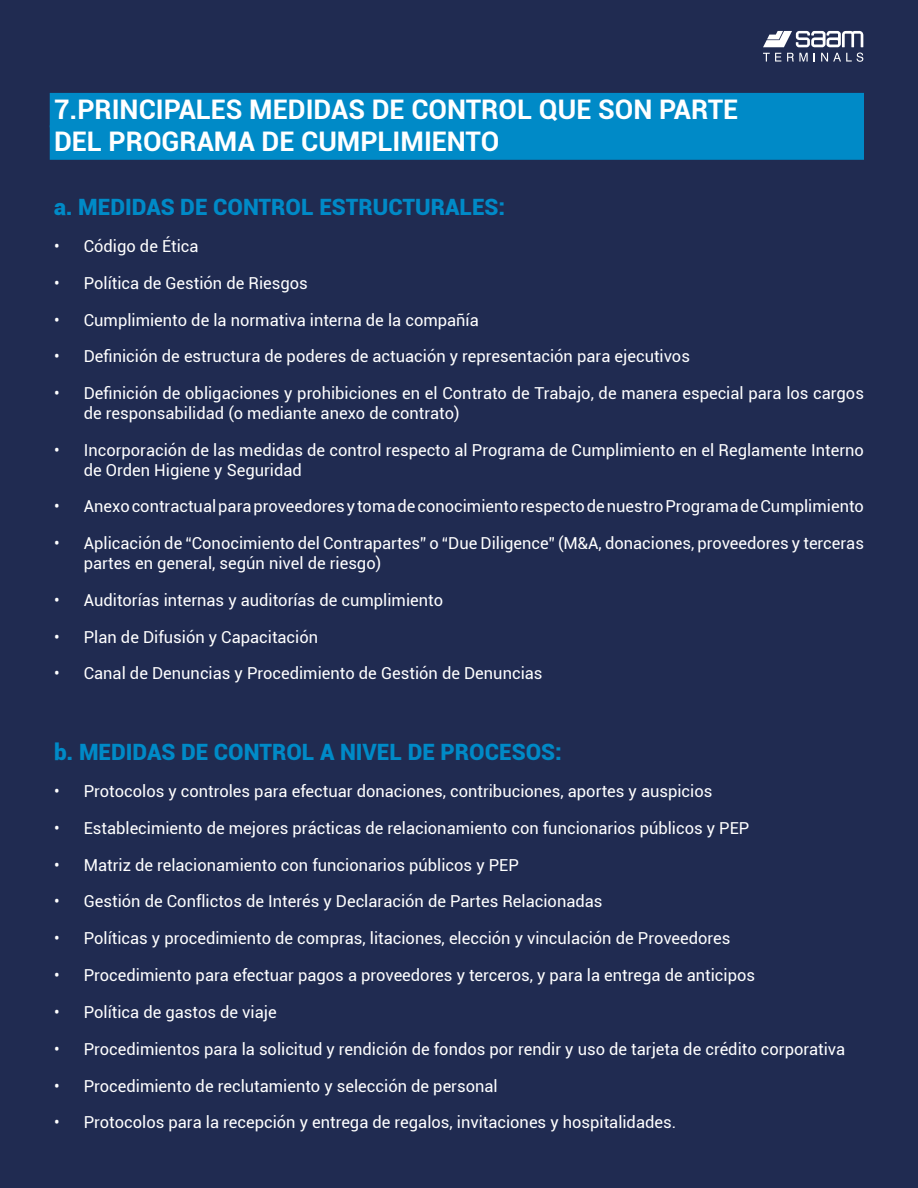
<style>
.page{position:relative;width:918px;height:1188px;background:#fff}
.page>*{position:absolute;margin:0;border:0;box-sizing:border-box;transform-origin:0 0}
.t1{font:700 27px/32.4px "Roboto";color:#fff}
.t2{font:900 22.5px "Roboto";color:#008ac7}
.t3{font:16.5px/19.8px "Roboto";color:#fff}
</style>
<div class="page">
<div style="left:0;top:1px;width:918px;height:1187px;background:#202b51"></div>
<svg style="left:763px;top:31px;width:100px;height:16px"></svg>
<svg style="left:763px;top:53px;width:18px;height:9px"></svg>
<svg style="left:787px;top:53px;width:21px;height:9px"></svg>
<svg style="left:821px;top:53px;width:42px;height:9px"></svg>
<div style="left:50px;top:93px;width:814px;height:34px;background:#008ac7"></div>
<div style="left:50px;top:125px;width:814px;height:35px;background:#008ac7"></div>
<h1 class="t1" style="left:54px;top:92px;width:686px">7.PRINCIPALES MEDIDAS DE CONTROL QUE SON PARTE<br>DEL PROGRAMA DE CUMPLIMIENTO</h1>
<h2 class="t2" style="left:54px;top:191px;width:453px">a. MEDIDAS DE CONTROL ESTRUCTURALES:</h2>
<p class="t3" style="left:54px;top:236px;width:146px">• Código de Ética</p>
<p class="t3" style="left:54px;top:272px;width:255px">• Política de Gestión de Riesgos</p>
<p class="t3" style="left:54px;top:309px;width:426px">• Cumplimiento de la normativa interna de la compañía</p>
<p class="t3" style="left:54px;top:346px;width:637px">• Definición de estructura de poderes de actuación y representación para ejecutivos</p>
<p class="t3" style="left:84px;top:383px;width:782px;text-indent:-30px">• Definición de obligaciones y prohibiciones en el Contrato de Trabajo, de manera especial para los cargos de responsabilidad (o mediante anexo de contrato)</p>
<p class="t3" style="left:84px;top:439px;width:782px;text-indent:-30px">• Incorporación de las medidas de control respecto al Programa de Cumplimiento en el Reglamente Interno de Orden Higiene y Seguridad</p>
<p class="t3" style="left:54px;top:496px;width:811px">• Anexo contractual para proveedores y toma de conocimiento respecto de nuestro Programa de Cumplimiento</p>
<p class="t3" style="left:84px;top:533px;width:782px;text-indent:-30px">• Aplicación de “Conocimiento del Contrapartes” o “Due Diligence” (M&amp;A, donaciones, proveedores y terceras partes en general, según nivel de riesgo)</p>
<p class="t3" style="left:54px;top:589px;width:391px">• Auditorías internas y auditorías de cumplimiento</p>
<p class="t3" style="left:54px;top:626px;width:266px">• Plan de Difusión y Capacitación</p>
<p class="t3" style="left:54px;top:663px;width:490px">• Canal de Denuncias y Procedimiento de Gestión de Denuncias</p>
<h2 class="t2" style="left:54px;top:736px;width:510px">b. MEDIDAS DE CONTROL A NIVEL DE PROCESOS:</h2>
<p class="t3" style="left:54px;top:781px;width:660px">• Protocolos y controles para efectuar donaciones, contribuciones, aportes y auspicios</p>
<p class="t3" style="left:54px;top:817px;width:697px">• Establecimiento de mejores prácticas de relacionamiento con funcionarios públicos y PEP</p>
<p class="t3" style="left:54px;top:854px;width:466px">• Matriz de relacionamiento con funcionarios públicos y PEP</p>
<p class="t3" style="left:54px;top:891px;width:550px">• Gestión de Conflictos de Interés y Declaración de Partes Relacionadas</p>
<p class="t3" style="left:54px;top:928px;width:678px">• Políticas y procedimiento de compras, litaciones, elección y vinculación de Proveedores</p>
<p class="t3" style="left:54px;top:965px;width:703px">• Procedimiento para efectuar pagos a proveedores y terceros, y para la entrega de anticipos</p>
<p class="t3" style="left:54px;top:1002px;width:224px">• Política de gastos de viaje</p>
<p class="t3" style="left:54px;top:1038px;width:793px">• Procedimientos para la solicitud y rendición de fondos por rendir y uso de tarjeta de crédito corporativa</p>
<p class="t3" style="left:54px;top:1075px;width:445px">• Procedimiento de reclutamiento y selección de personal</p>
<p class="t3" style="left:54px;top:1112px;width:624px">• Protocolos para la recepción y entrega de regalos, invitaciones y hospitalidades.</p>
</div>
